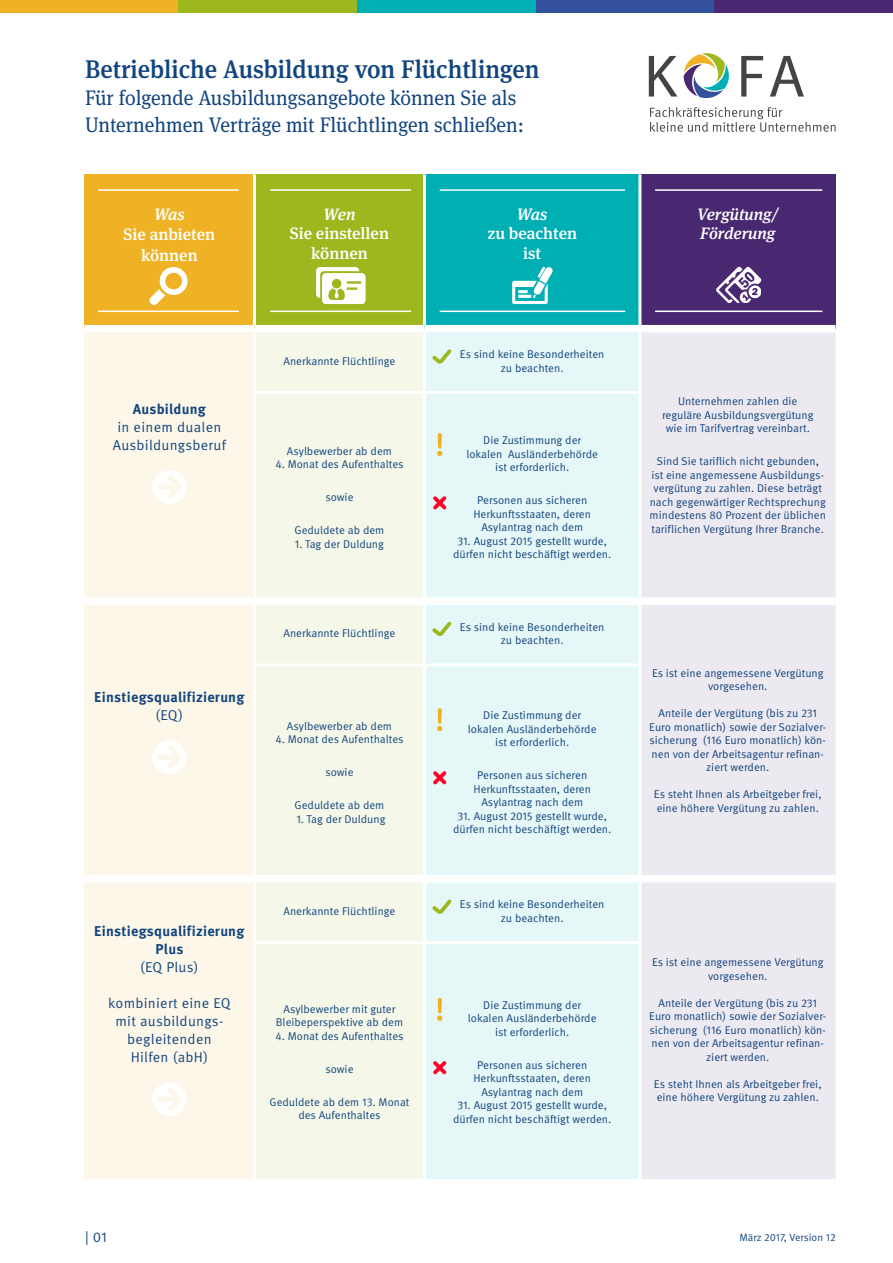
<style>
.page{position:relative;width:893px;height:1263px;background:#fff}
.page>*{position:absolute;margin:0;border:0;box-sizing:border-box;transform-origin:0 0}
.t1{font:500 25.5px "Meta Serif OT";color:#12457d;scale:.95 1}
.t2{font:21px/27px "Meta Serif OT";color:#12457d;scale:.95 1}
.t3{font:500 16.5px/19.8px "Meta Serif OT";color:#fff;text-align:center}
.t4{font:italic 500 16.5px/19.8px "Meta Serif OT";color:#fff}
.t5{font:14.25px/18px "Meta OT Norm";letter-spacing:.02em;color:#12457d;text-align:center}
.t6{font:700 14.25px/18px "Meta OT";letter-spacing:.02em;color:#12457d;text-align:center}
.t7{font:11.25px/13.5px "Meta OT Norm";color:#12457d;text-align:center}
.t8{font:10.5px "Meta OT Norm";color:#12457d}
</style>
<div class="page">
<div style="left:0;top:0;width:179px;height:13px;background:#efb224"></div>
<div style="left:179px;top:0;width:178px;height:13px;background:#9db71f"></div>
<div style="left:357px;top:0;width:179px;height:13px;background:#00afb4"></div>
<div style="left:536px;top:0;width:178px;height:13px;background:#34519e"></div>
<div style="left:714px;top:0;width:179px;height:13px;background:#492771"></div>
<svg style="left:684px;top:53px;width:45px;height:45px"></svg>
<svg style="left:649px;top:56px;width:28px;height:41px"></svg>
<svg style="left:741px;top:56px;width:22px;height:41px"></svg>
<svg style="left:770px;top:56px;width:34px;height:41px"></svg>
<svg style="left:650px;top:107px;width:186px;height:25px"></svg>
<div style="left:84px;top:174px;width:170px;height:155px;background:#efb224"></div>
<div style="left:254px;top:174px;width:170px;height:155px;background:#9db71f"></div>
<div style="left:424px;top:174px;width:216px;height:155px;background:#00afb4"></div>
<div style="left:640px;top:174px;width:196px;height:155px;background:#492771"></div>
<div style="left:84px;top:332px;width:169px;height:847px;background:#fdf7e9"></div>
<div style="left:256px;top:332px;width:167px;height:847px;background:#f5f8e9"></div>
<div style="left:426px;top:332px;width:212px;height:847px;background:#e6f7f8"></div>
<div style="left:641px;top:332px;width:195px;height:847px;background:#ede9f1"></div>
<hr style="left:253px;top:391px;width:171px;height:3px;background:#fff">
<hr style="left:424px;top:391px;width:217px;height:3px;background:#fff">
<div style="left:84px;top:325px;width:170px;height:7px;background:#fff"></div>
<hr style="left:253px;top:174px;width:3px;height:151px;background:#fff">
<hr style="left:423px;top:174px;width:3px;height:151px;background:#fff">
<hr style="left:638px;top:174px;width:3px;height:151px;background:#fff">
<div style="left:254px;top:325px;width:170px;height:7px;background:#fff"></div>
<div style="left:424px;top:325px;width:216px;height:7px;background:#fff"></div>
<div style="left:640px;top:325px;width:196px;height:7px;background:#fff"></div>
<hr style="left:253px;top:663px;width:171px;height:3px;background:#fff">
<hr style="left:424px;top:663px;width:217px;height:3px;background:#fff">
<div style="left:84px;top:597px;width:170px;height:8px;background:#fff"></div>
<div style="left:254px;top:597px;width:170px;height:8px;background:#fff"></div>
<div style="left:424px;top:597px;width:216px;height:8px;background:#fff"></div>
<div style="left:640px;top:597px;width:196px;height:8px;background:#fff"></div>
<div style="left:84px;top:875px;width:170px;height:7px;background:#fff"></div>
<div style="left:254px;top:875px;width:170px;height:7px;background:#fff"></div>
<div style="left:424px;top:875px;width:216px;height:7px;background:#fff"></div>
<div style="left:640px;top:875px;width:196px;height:7px;background:#fff"></div>
<hr style="left:253px;top:941px;width:171px;height:3px;background:#fff">
<hr style="left:424px;top:941px;width:217px;height:3px;background:#fff">
<svg style="left:150px;top:468px;width:38px;height:38px"></svg>
<svg style="left:150px;top:738px;width:38px;height:38px"></svg>
<svg style="left:150px;top:1080px;width:38px;height:38px"></svg>
<svg style="left:149px;top:267px;width:39px;height:39px"></svg>
<svg style="left:316px;top:267px;width:49px;height:37px"></svg>
<svg style="left:512px;top:267px;width:41px;height:37px"></svg>
<hr style="left:99px;top:189px;width:139px;height:2px;background:#fff">
<hr style="left:271px;top:189px;width:140px;height:2px;background:#fff">
<hr style="left:656px;top:189px;width:166px;height:2px;background:#fff">
<hr style="left:440px;top:189px;width:185px;height:2px;background:#fff">
<hr style="left:99px;top:311px;width:139px;height:1px;background:#fff">
<hr style="left:271px;top:311px;width:140px;height:1px;background:#fff">
<hr style="left:656px;top:311px;width:166px;height:1px;background:#fff">
<hr style="left:440px;top:311px;width:185px;height:1px;background:#fff">
<svg style="left:716px;top:267px;width:46px;height:36px"></svg>
<svg style="left:429px;top:346px;width:26px;height:21px"></svg>
<svg style="left:429px;top:618px;width:26px;height:22px"></svg>
<svg style="left:429px;top:896px;width:26px;height:22px"></svg>
<svg style="left:437px;top:433px;width:5px;height:23px"></svg>
<svg style="left:437px;top:708px;width:5px;height:23px"></svg>
<svg style="left:437px;top:998px;width:5px;height:23px"></svg>
<svg style="left:430px;top:493px;width:20px;height:20px"></svg>
<svg style="left:430px;top:768px;width:20px;height:20px"></svg>
<svg style="left:430px;top:1057px;width:20px;height:21px"></svg>
<h1 class="t1" style="left:85px;top:53px;width:480px">Betriebliche Ausbildung von Flüchtlingen</h1>
<h2 class="t2" style="left:85px;top:84px;width:463px">Für folgende Ausbildungsangebote können Sie als<br>Unternehmen Verträge mit Flüchtlingen schließen:</h2>
<h3 class="t4" style="left:154px;top:204px;width:32px">Was</h3>
<h3 class="t3" style="left:124px;top:224px;width:93px;line-height:20.7px">Sie anbieten können</h3>
<h3 class="t4" style="left:324px;top:204px;width:33px">Wen</h3>
<h3 class="t3" style="left:290px;top:224px;width:101px">Sie einstellen können</h3>
<h3 class="t4" style="left:517px;top:204px;width:32px">Was</h3>
<h3 class="t3" style="left:487px;top:224px;width:91px">zu beachten ist</h3>
<p class="t6" style="left:133px;top:400px;width:75px">Ausbildung</p>
<p class="t5" style="left:113px;top:418px;width:115px">in einem dualen<br>Ausbildungsberuf</p>
<p class="t6" style="left:94px;top:688px;width:152px">Einstiegsqualifizierung</p>
<p class="t5" style="left:155px;top:706px;width:29px">(EQ)</p>
<p class="t7" style="left:283px;top:354px;width:113px">Anerkannte Flüchtlinge</p>
<p class="t7" style="left:460px;top:348px;width:146px">Es sind keine Besonderheiten zu beachten.</p>
<p class="t7" style="left:287px;top:444px;width:107px">Asylbewerber ab dem</p>
<p class="t7" style="left:275px;top:458px;width:130px">4. Monat des Aufenthaltes</p>
<p class="t7" style="left:325px;top:491px;width:30px">sowie</p>
<p class="t7" style="left:294px;top:524px;width:91px">Geduldete ab dem</p>
<p class="t7" style="left:295px;top:537px;width:91px">1. Tag der Duldung</p>
<p class="t7" style="left:466px;top:434px;width:133px">Die Zustimmung der lokalen Ausländerbehörde ist erforderlich.</p>
<p class="t7" style="left:473px;top:494px;width:119px">Personen aus sicheren<br>Herkunftsstaaten, deren<br>Asylantrag nach dem</p>
<p class="t7" style="left:453px;top:534px;width:160px">31. August 2015 gestellt wurde, dürfen nicht beschäftigt werden.</p>
<p class="t7" style="left:283px;top:627px;width:113px">Anerkannte Flüchtlinge</p>
<p class="t7" style="left:460px;top:620px;width:146px">Es sind keine Besonderheiten zu beachten.</p>
<p class="t7" style="left:287px;top:719px;width:107px">Asylbewerber ab dem</p>
<p class="t7" style="left:275px;top:733px;width:130px">4. Monat des Aufenthaltes</p>
<p class="t7" style="left:325px;top:766px;width:30px">sowie</p>
<p class="t7" style="left:295px;top:799px;width:91px">Geduldete ab dem</p>
<p class="t7" style="left:296px;top:812px;width:91px">1. Tag der Duldung</p>
<p class="t7" style="left:468px;top:709px;width:130px">Die Zustimmung der lokalen Ausländerbehörde ist erforderlich.</p>
<p class="t7" style="left:473px;top:769px;width:119px">Personen aus sicheren<br>Herkunftsstaaten, deren<br>Asylantrag nach dem</p>
<p class="t7" style="left:453px;top:809px;width:160px">31. August 2015 gestellt wurde, dürfen nicht beschäftigt werden.</p>
<p class="t6" style="left:94px;top:922px;width:152px">Einstiegsqualifizierung<br>Plus</p>
<p class="t5" style="left:140px;top:958px;width:60px">(EQ Plus)</p>
<p class="t5" style="left:108px;top:994px;width:124px">kombiniert eine EQ mit ausbildungs&shy;begleitenden<br>Hilfen (abH)</p>
<p class="t7" style="left:283px;top:904px;width:113px">Anerkannte Flüchtlinge</p>
<p class="t7" style="left:460px;top:898px;width:146px">Es sind keine Besonderheiten zu beachten.</p>
<p class="t7" style="left:276px;top:1002px;width:129px">Asylbewerber mit guter<br>Bleibeperspektive ab dem</p>
<p class="t7" style="left:275px;top:1029px;width:130px">4. Monat des Aufenthaltes</p>
<p class="t7" style="left:325px;top:1062px;width:30px">sowie</p>
<p class="t7" style="left:269px;top:1095px;width:142px">Geduldete ab dem 13. Monat des Aufenthaltes</p>
<p class="t7" style="left:468px;top:998px;width:130px">Die Zustimmung der lokalen Ausländerbehörde ist erforderlich.</p>
<p class="t7" style="left:473px;top:1058px;width:119px">Personen aus sicheren<br>Herkunftsstaaten, deren<br>Asylantrag nach dem</p>
<p class="t7" style="left:453px;top:1099px;width:160px">31. August 2015 gestellt wurde, dürfen nicht beschäftigt werden.</p>
<h3 class="t4" style="left:697px;top:204px;width:83px">Vergütung/<br>Förderung</h3>
<p class="t7" style="left:662px;top:395px;width:153px">Unternehmen zahlen die reguläre Ausbildungsvergütung wie im Tarifvertrag vereinbart.</p>
<p class="t7" style="left:650px;top:455px;width:178px">Sind Sie tariflich nicht gebunden, ist eine angemessene Ausbildungs&shy;vergütung zu zahlen. Diese beträgt nach gegenwärtiger Rechtsprechung mindestens 80 Prozent der üblichen tariflichen Vergütung Ihrer Branche.</p>
<p class="t7" style="left:652px;top:666px;width:173px">Es ist eine angemessene Vergütung vorgesehen.</p>
<p class="t7" style="left:649px;top:707px;width:178px">Anteile der Vergütung (bis zu 231<br>Euro monatlich) sowie der Sozialver&shy;sicherung (116 Euro monatlich) kön&shy;nen von der Arbeitsagentur refinan&shy;ziert werden.</p>
<p class="t7" style="left:654px;top:788px;width:169px;text-align:left">Es steht Ihnen als Arbeitgeber frei, eine höhere Vergütung zu zahlen.</p>
<p class="t7" style="left:652px;top:956px;width:173px">Es ist eine angemessene Vergütung vorgesehen.</p>
<p class="t7" style="left:649px;top:996px;width:178px">Anteile der Vergütung (bis zu 231<br>Euro monatlich) sowie der Sozialver&shy;sicherung (116 Euro monatlich) kön&shy;nen von der Arbeitsagentur refinan&shy;ziert werden.</p>
<p class="t7" style="left:654px;top:1077px;width:169px;text-align:left">Es steht Ihnen als Arbeitgeber frei, eine höhere Vergütung zu zahlen.</p>
<p class="t5" style="left:85px;top:1228px;width:23px">| 01</p>
<p class="t8" style="left:739px;top:1231px;width:98px">März 2017, Version 12</p>
</div>
